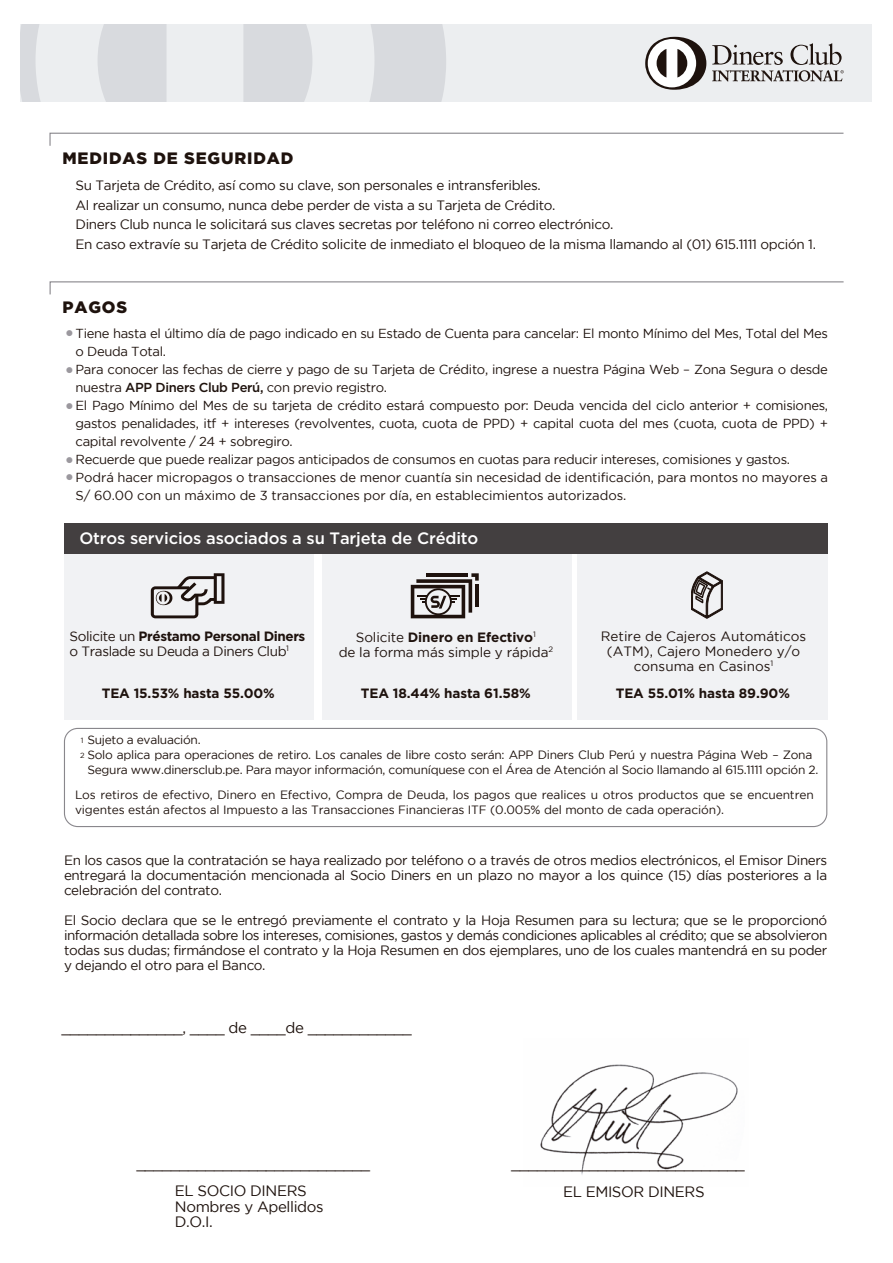
<style>
.page{position:relative;width:893px;height:1263px;background:#fff}
.page>*{position:absolute;margin:0;border:0;box-sizing:border-box;transform-origin:0 0}
.t1{font:22.5px/36.3px "Gotham";color:#9b989e;text-align:justify}
.t2{font:500 16.5px "Gotham";letter-spacing:-.01em;color:#fff}
.t3{font:900 16.5px "Gotham";letter-spacing:.05em;color:#1e120d}
.t4{font:15px/15px "Gotham";letter-spacing:-.025em;color:#1e120d}
.t5{font:13.5px/15px "Gotham";letter-spacing:-.025em;color:#1e120d;text-align:justify}
.t6{font:13.5px/15px "Gotham";color:#1e120d;text-align:center}
.t7{font:700 13.5px "Gotham";letter-spacing:-.01em;color:#1e120d}
.t8{font:13.05px/18px "Gotham";letter-spacing:-.025em;color:#1e120d}
.t9{font:12px/15px "Gotham";letter-spacing:-.025em;color:#1e120d}
.t10{font:7.5px/15px "Gotham";color:#1e120d}
.s1{font-weight:500}
.s2{font-weight:700}
</style>
<div class="page">
<div style="left:21px;top:24px;width:851px;height:78px;background:#eceef0"></div>
<svg style="left:712px;top:43px;width:132px;height:38px"></svg>
<svg style="left:645px;top:37px;width:61px;height:53px"></svg>
<img style="left:540px;top:1064px;width:198px;height:111px">
<svg style="left:21px;top:24px;width:425px;height:78px"></svg>
<div style="left:64px;top:523px;width:763px;height:31px;background:#433f40"></div>
<div style="left:64px;top:554px;width:250px;height:166px;background:#f1f2f4"></div>
<div style="left:322px;top:554px;width:249px;height:166px;background:#f1f2f4"></div>
<div style="left:577px;top:554px;width:250px;height:166px;background:#f1f2f4"></div>
<svg style="left:411px;top:573px;width:68px;height:45px"></svg>
<hr style="left:426px;top:573px;width:42px;height:4px;background:#1e120d">
<hr style="left:475px;top:584px;width:4px;height:23px;background:#1e120d">
<svg style="left:151px;top:573px;width:73px;height:45px"></svg>
<svg style="left:691px;top:572px;width:32px;height:46px"></svg>
<svg style="left:49px;top:281px;width:795px;height:14px"></svg>
<svg style="left:64px;top:728px;width:763px;height:99px"></svg>
<svg style="left:49px;top:132px;width:795px;height:14px"></svg>
<p class="t3" style="left:63px;top:149px;width:232px">MEDIDAS DE SEGURIDAD</p>
<p class="t5" style="left:76px;top:175px;width:742px;line-height:19.5px;text-align:left">Su Tarjeta de Crédito, así como su clave, son personales e intransferibles.<br>Al realizar un consumo, nunca debe perder de vista a su Tarjeta de Crédito.<br>Diners Club nunca le solicitará sus claves secretas por teléfono ni correo electrónico.<br>En caso extravíe su Tarjeta de Crédito solicite de inmediato el bloqueo de la misma llamando al (01) 615.1111 opción 1.</p>
<p class="t3" style="left:63px;top:298px;width:66px">PAGOS</p>
<p class="t8" style="left:76px;top:325px;width:754px">Tiene hasta el último día de pago indicado en su Estado de Cuenta para cancelar: El monto Mínimo del Mes, Total del Mes o Deuda Total.<br>Para conocer las fechas de cierre y pago de su Tarjeta de Crédito, ingrese a nuestra Página Web – Zona Segura o desde nuestra <span class="s1">APP Diners Club Perú,</span> con previo registro.<br>El Pago Mínimo del Mes de su tarjeta de crédito estará compuesto por: Deuda vencida del ciclo anterior + comisiones, gastos penalidades, itf + intereses (revolventes, cuota, cuota de PPD) + capital cuota del mes (cuota, cuota de PPD) + capital revolvente / 24 + sobregiro.<br>Recuerde que puede realizar pagos anticipados de consumos en cuotas para reducir intereses, comisiones y gastos.<br>Podrá hacer micropagos o transacciones de menor cuantía sin necesidad de identificación, para montos no mayores a S/ 60.00 con un máximo de 3 transacciones por día, en establecimientos autorizados.</p>
<h1 class="t1" style="left:64px;top:315px;width:12px">• • •</h1>
<h1 class="t1" style="left:64px;top:451px;width:12px;line-height:17px">• •</h1>
<p class="t2" style="left:79px;top:527px;width:401px">Otros servicios asociados a su Tarjeta de Crédito</p>
<p class="t5" style="left:70px;top:628px;width:237px">Solicite un <span class="s2">Préstamo Personal Diners </span>o Traslade su Deuda a Diners Club<sup>1</sup></p>
<p class="t7" style="left:102px;top:685px;width:175px">TEA 15.53% hasta 55.00%</p>
<p class="t7" style="left:361px;top:685px;width:171px">TEA 18.44% hasta 61.58%</p>
<p class="t7" style="left:616px;top:685px;width:176px">TEA 55.01% hasta 89.90%</p>
<p class="t6" style="left:601px;top:628px;width:207px">Retire de Cajeros Automáticos (ATM), Cajero Monedero y/o consuma en Casinos<sup>1</sup></p>
<p class="t5" style="left:339px;top:629px;width:216px;text-align:center">Solicite <span class="s2">Dinero en Efectivo</span><sup>1<br></sup>de la forma más simple y rápida<sup>2</sup></p>
<p class="t10" style="left:80px;top:732px;width:6px">1<br>2</p>
<p class="t9" style="left:87px;top:731px;width:732px">Sujeto a evaluación.<br>Solo aplica para operaciones de retiro. Los canales de libre costo serán: APP Diners Club Perú y nuestra Página Web – Zona<br>Segura www.dinersclub.pe. Para mayor información, comuníquese con el Área de Atención al Socio llamando al 615.1111 opción 2.</p>
<p class="t9" style="left:75px;top:787px;width:740px">Los retiros de efectivo, Dinero en Efectivo, Compra de Deuda, los pagos que realices u otros productos que se encuentren vigentes están afectos al Impuesto a las Transacciones Financieras ITF (0.005% del monto de cada operación).</p>
<p class="t5" style="left:64px;top:853px;width:765px">En los casos que la contratación se haya realizado por teléfono o a través de otros medios electrónicos, el Emisor Diners entregará la documentación mencionada al Socio Diners en un plazo no mayor a los quince (15) días posteriores a la celebración del contrato.</p>
<p class="t5" style="left:64px;top:913px;width:765px">El Socio declara que se le entregó previamente el contrato y la Hoja Resumen para su lectura; que se le proporcionó información detallada sobre los intereses, comisiones, gastos y demás condiciones aplicables al crédito; que se absolvieron todas sus dudas; firmándose el contrato y la Hoja Resumen en dos ejemplares, uno de los cuales mantendrá en su poder y dejando el otro para el Banco.</p>
<p class="t4" style="left:62px;top:1020px;width:352px">______________, ____ de ____de ____________</p>
<p class="t4" style="left:136px;top:1156px;width:235px">___________________________</p>
<p class="t4" style="left:511px;top:1156px;width:235px">___________________________</p>
<p class="t4" style="left:175px;top:1183px;width:150px">EL SOCIO DINERS<br>Nombres y Apellidos<br>D.O.I.</p>
<p class="t4" style="left:563px;top:1183px;width:143px">EL EMISOR DINERS</p>
</div>
